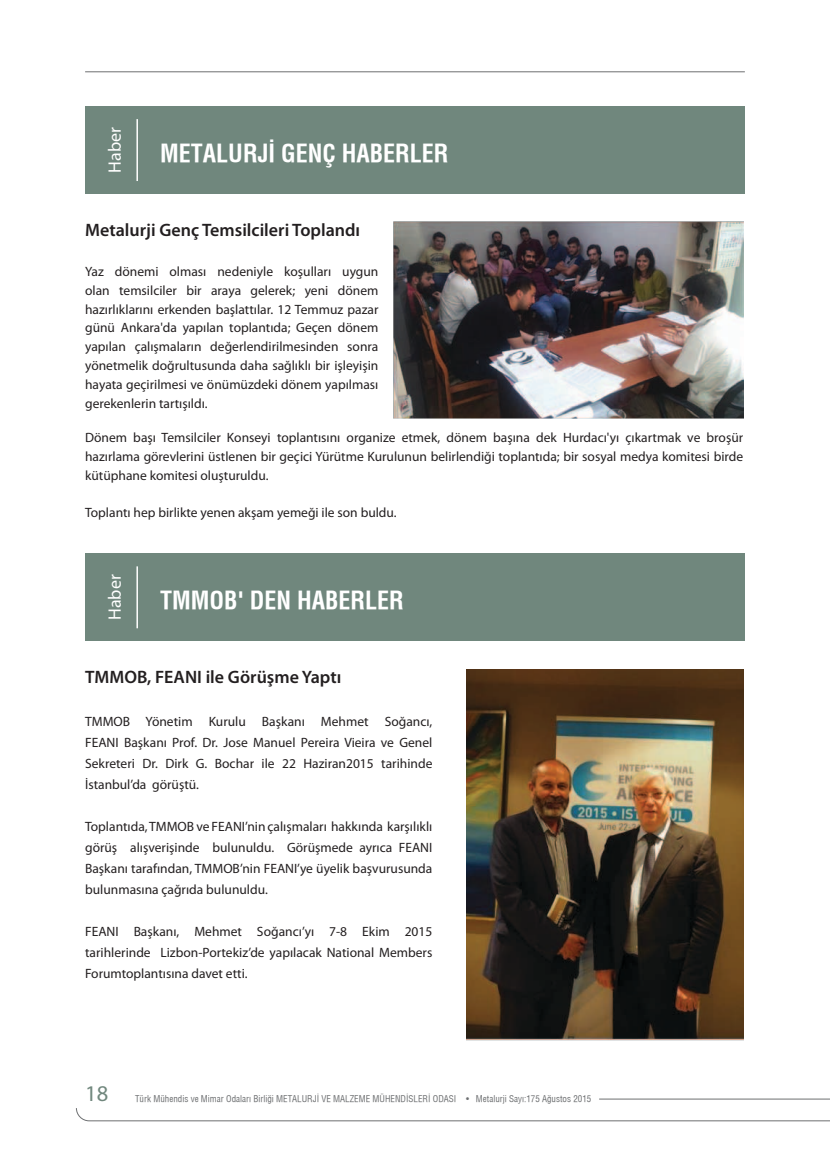
<style>
.page{position:relative;width:830px;height:1170px;background:#fff}
.page>*{position:absolute;margin:0;border:0;box-sizing:border-box;transform-origin:0 0}
.t1{font:24px "Helvetica Condensed X Bold";color:#fff}
.t2{font:22.5px "Myriad Pro";color:#70877d}
.t3{font:600 18px "Myriad Pro";color:#231f20}
.t4{font:18px "Myriad Pro";color:#fff}
.t5{font:13.5px/18.8px "Myriad Pro";color:#231f20;text-align:justify}
.t6{font:9px "Helvetica Condensed X Book";color:#6d6f71}
</style>
<div class="page">
<hr style="left:85px;top:72px;width:659px;height:1px;background:#6d6f71">
<svg style="left:76px;top:1098px;width:753px;height:23px"></svg>
<div style="left:85px;top:107px;width:659px;height:86px;background:#70877d"></div>
<div style="left:85px;top:554px;width:659px;height:86px;background:#70877d"></div>
<hr style="left:136px;top:119px;width:2px;height:62px;background:#fff">
<hr style="left:136px;top:566px;width:2px;height:62px;background:#fff">
<img style="left:393px;top:221px;width:349px;height:197px">
<img style="left:466px;top:670px;width:276px;height:370px">
<h3 class="t4" style="left:104px;top:173px;width:47px;rotate:-90deg">Haber</h3>
<h1 class="t1" style="left:160px;top:138px;width:290px">METALURJİ GENÇ HABERLER</h1>
<h3 class="t3" style="left:85px;top:218px;width:276px">Metalurji Genç Temsilcileri Toplandı</h3>
<p class="t5" style="left:85px;top:262px;width:294px">Yaz dönemi olması nedeniyle koşulları uygun olan temsilciler bir araya gelerek; yeni dönem hazırlıklarını erkenden başlattılar. 12 Temmuz pazar günü Ankara'da yapılan toplantıda; Geçen dönem yapılan çalışmaların değerlendirilmesinden sonra yönetmelik doğrultusunda daha sağlıklı bir işleyişin hayata geçirilmesi ve önümüzdeki dönem yapılması gerekenlerin tartışıldı.</p>
<p class="t5" style="left:85px;top:428px;width:659px">Dönem başı Temsilciler Konseyi toplantısını organize etmek, dönem başına dek Hurdacı'yı çıkartmak ve broşür hazırlama görevlerini üstlenen bir geçici Yürütme Kurulunun belirlendiği toplantıda; bir sosyal medya komitesi birde kütüphane komitesi oluşturuldu.</p>
<p class="t5" style="left:85px;top:503px;width:313px">Toplantı hep birlikte yenen akşam yemeği ile son buldu.</p>
<h3 class="t4" style="left:104px;top:620px;width:47px;rotate:-90deg">Haber</h3>
<h1 class="t1" style="left:160px;top:585px;width:245px">TMMOB' DEN HABERLER</h1>
<h3 class="t3" style="left:85px;top:665px;width:258px">TMMOB, FEANI ile Görüşme Yaptı</h3>
<p class="t5" style="left:85px;top:710px;width:348px;line-height:21px">TMMOB Yönetim Kurulu Başkanı Mehmet Soğancı, FEANI Başkanı Prof. Dr. Jose Manuel Pereira Vieira ve Genel Sekreteri Dr. Dirk G. Bochar ile 22 Haziran2015 tarihinde İstanbul’da görüştü.</p>
<p class="t5" style="left:85px;top:815px;width:348px;line-height:21px">Toplantıda, TMMOB ve FEANI’nin çalışmaları hakkında karşılıklı görüş alışverişinde bulunuldu. Görüşmede ayrıca FEANI Başkanı tarafından, TMMOB’nin FEANI’ye üyelik başvurusunda bulunmasına çağrıda bulunuldu.</p>
<p class="t5" style="left:85px;top:920px;width:348px;line-height:21px">FEANI Başkanı, Mehmet Soğancı’yı 7-8 Ekim 2015 tarihlerinde Lizbon-Portekiz’de yapılacak National Members Forumtoplantısına davet etti.</p>
<h2 class="t2" style="left:85px;top:1079px;width:25px">18</h2>
<p class="t6" style="left:135px;top:1093px;width:457px">Türk Mühendis ve Mimar Odaları Birliği METALURJİ VE MALZEME MÜHENDİSLERİ ODASI • Metalurji Sayı:175 Ağustos 2015</p>
</div>
